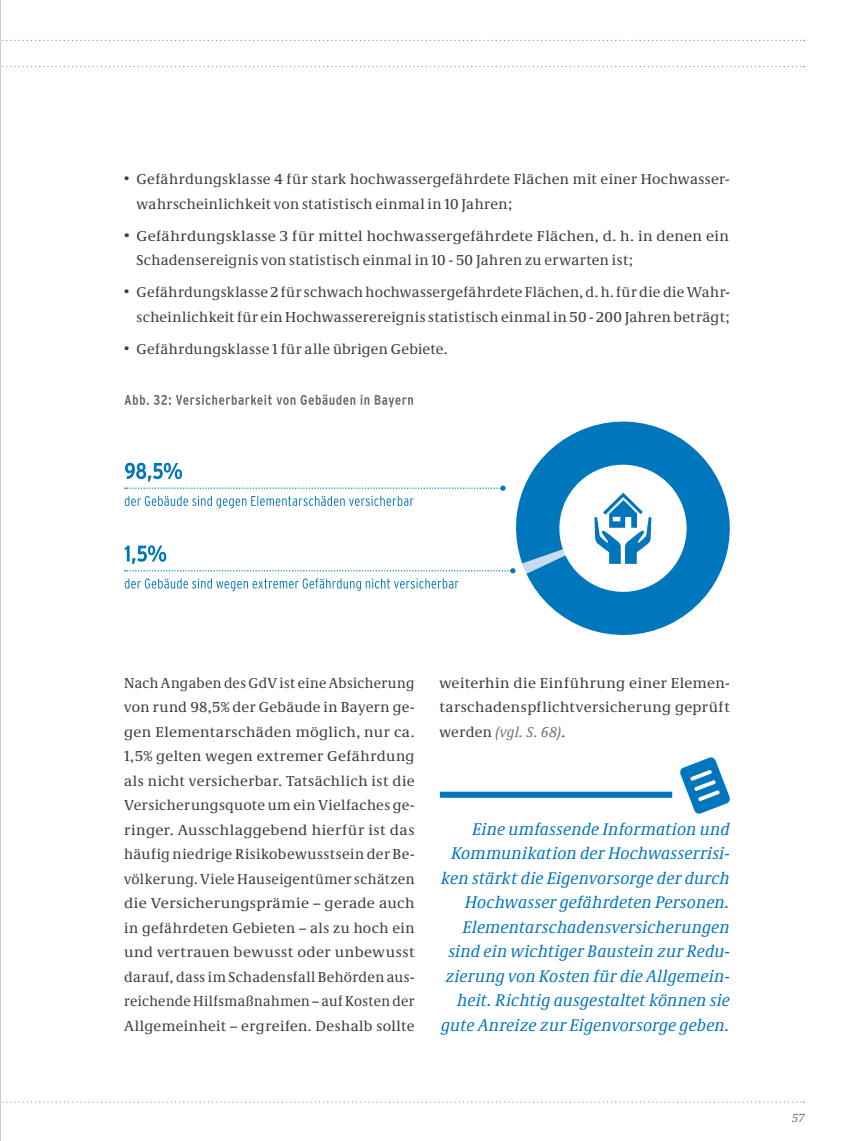
<style>
.page{position:relative;width:844px;height:1141px;background:#fff}
.page>*{position:absolute;margin:0;border:0;box-sizing:border-box;transform-origin:0 0}
.t1{font:italic 17.5px/24.5px "Neue Demos";letter-spacing:.01em;color:#0076bd;text-align:right}
.Fließtext{font:14.88px/24.5px "Neue Demos";letter-spacing:.025em;color:#3e3d40;text-align:justify}
.Fließtext-2{font:14.88px/24.5px "Neue Demos";letter-spacing:.025em;color:#3e3d40;scale:1.05 1}
.Fließtext-3{font:14.88px "Neue Demos";letter-spacing:.025em;color:#3e3d40;scale:.96 1}
.t2{font:italic 12.25px "Neue Demos";color:#707172}
.s1{font-style:italic;color:#707172}
</style>
<div class="page">
<div style="left:440px;top:792px;width:232px;height:6px;background:#0076bd"></div>
<svg style="left:680px;top:757px;width:50px;height:57px"></svg>
<svg style="left:505px;top:421px;width:225px;height:214px"></svg>
<svg style="left:522px;top:456px;width:173px;height:145px"></svg>
<svg style="left:124px;top:395px;width:289px;height:12px"></svg>
<svg style="left:125px;top:463px;width:380px;height:46px"></svg>
<svg style="left:125px;top:545px;width:390px;height:46px"></svg>
<svg style="left:2px;top:1101px;width:802px;height:2px"></svg>
<svg style="left:2px;top:40px;width:802px;height:1px"></svg>
<svg style="left:2px;top:66px;width:802px;height:1px"></svg>
<hr style="left:0;top:0;width:1px;height:1141px;background:#9c9e9f">
<p class="Fließtext" style="left:136px;top:167px;width:594px;text-indent:-12px">• Gefährdungsklasse 4 für stark hochwassergefährdete Flächen mit einer Hochwasser&shy;wahrscheinlichkeit von statistisch einmal in 10 Jahren;</p>
<p class="Fließtext-2" style="left:136px;top:223px;width:565px;text-indent:-12px">• Gefährdungsklasse 3 für mittel hochwassergefährdete Flächen, d. h. in denen ein<br>Schadensereignis von statistisch einmal in 10 - 50 Jahren zu erwarten ist;</p>
<p class="Fließtext" style="left:124px;top:280px;width:607px;text-align:right">• Gefährdungsklasse 2 für schwach hochwassergefährdete Flächen, d. h.für die dieWahr&shy;scheinlichkeitfür ein Hochwasserereignisstatistisch einmal in 50 - 200 Jahren beträgt;</p>
<p class="Fließtext" style="left:124px;top:336px;width:325px">• Gefährdungsklasse 1 für alle übrigen Gebiete.</p>
<p class="Fließtext-3" style="left:124px;top:674px;width:304px">Nach Angaben desGdVist eine Absicherung</p>
<p class="Fließtext" style="left:124px;top:695px;width:292px">von rund 98,5% der Gebäude in Bayern ge&shy;gen Elementarschäden möglich, nur ca.<br>1,5% gelten wegen extremer Gefährdung als nicht versicherbar. Tatsächlich ist die Versicherungsquote um einVielfaches ge-</p>
<p class="Fließtext-2" style="left:124px;top:817px;width:278px;text-align:justify">ringer. Ausschlaggebend hierfür ist das häufig niedrige Risikobewusstsein der Be&shy;völkerung.Viele Hauseigentümer schätzen die Versicherungsprämie – gerade auch in gefährdeten Gebieten – als zu hoch ein und vertrauen bewusst oder unbewusst darauf, dassim Schadensfall Behörden aus&shy;reichende Hilfsmaßnahmen – auf Kosten der Allgemeinheit – ergreifen. Deshalb sollte</p>
<p class="Fließtext" style="left:439px;top:670px;width:292px">weiterhin die Einführung einer Elemen&shy;tarschadenspflichtversicherung geprüft werden <span class="s1">(vgl. S. 68)</span>.</p>
<p class="t1" style="left:441px;top:816px;width:290px">Eine umfassende Information und Kommunikation der Hochwasserrisi&shy;ken stärkt die Eigenvorsorge der durch Hochwasser gefährdeten Personen.<br>Elementarschadensversicherungen sind ein wichtiger Baustein zur Redu&shy;zierung von Kosten für die Allgemein&shy;heit. Richtig ausgestaltet können sie gute Anreize zur Eigenvorsorge geben.</p>
<p class="t2" style="left:791px;top:1111px;width:14px">57</p>
</div>
